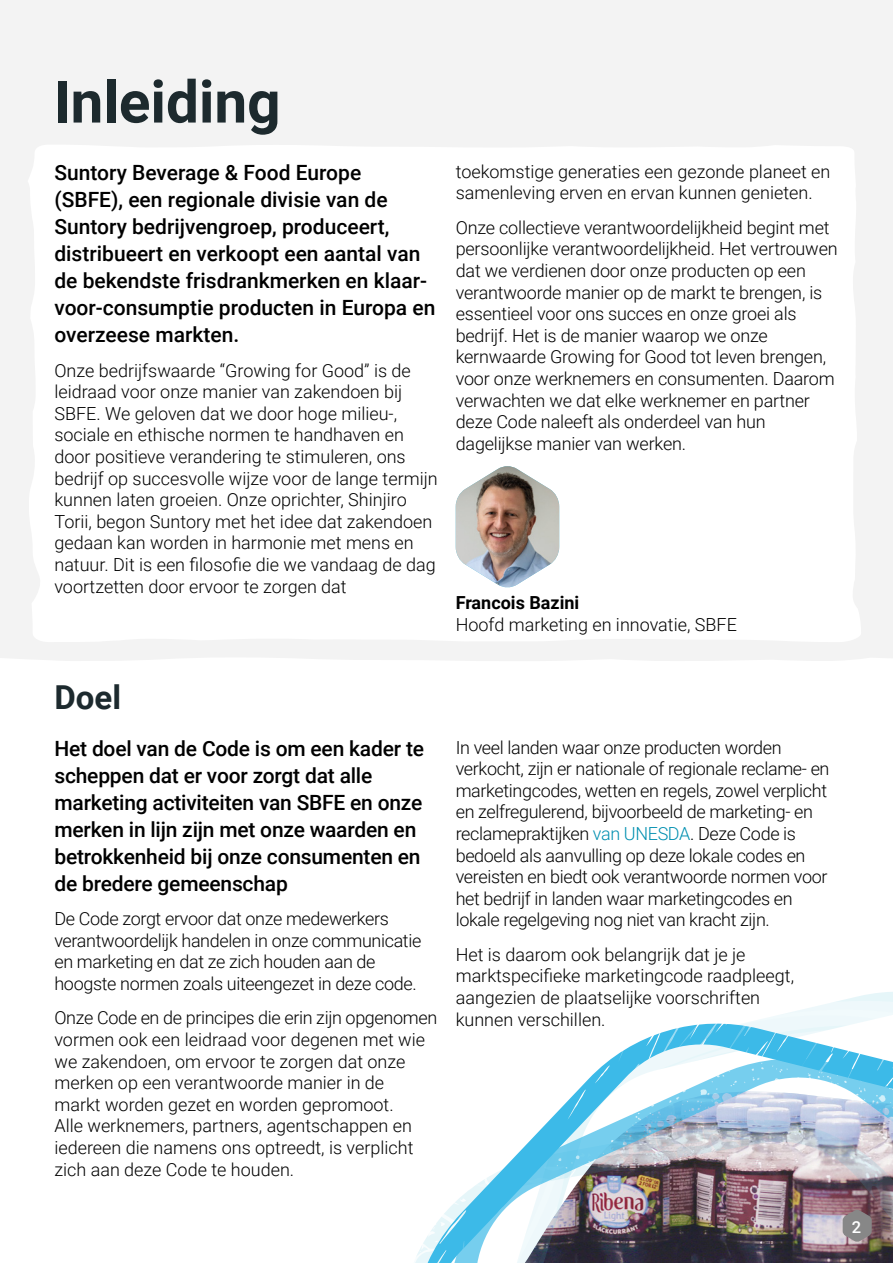
<style>
.page{position:relative;width:893px;height:1263px;background:#f3f3f3}
.page>*{position:absolute;margin:0;border:0;box-sizing:border-box;transform-origin:0 0}
.t1{font:700 58.5px "Roboto";color:#1d2a2e}
.t2{font:700 33px "Roboto";color:#1d2a2e}
.t3{font:500 21px/27px "Roboto";letter-spacing:-.01em;color:#000}
.t4{font:300 18px/21.6px "Roboto";letter-spacing:-.01em;color:#000}
.t5{font:700 18px "Roboto";color:#000}
.t6{font:500 16.5px "Roboto";color:#fff}
.s1{color:#008fb0}
</style>
<div class="page">
<div style="left:28px;top:145px;width:833px;height:497px;background:#fff"></div>
<div style="left:0;top:658px;width:893px;height:605px;background:#fff"></div>
<img style="left:456px;top:466px;width:103px;height:122px">
<svg style="left:485px;top:991px;width:408px;height:33px;fill:#fff"></svg>
<div style="left:335px;top:1120px;width:76px;height:143px;background:#fff"></div>
<img style="left:411px;top:1024px;width:482px;height:239px">
<p class="t1" style="left:53px;top:61px;width:229px">Inleiding</p>
<p class="t3" style="left:54px;top:158px;width:382px">Suntory Beverage &amp; Food Europe<br>(SBFE), een regionale divisie van de Suntory bedrijvengroep, produceert, distribueert en verkoopt een aantal van de bekendste frisdrankmerken en klaar&shy;voor-consumptie producten in Europa en overzeese markten.</p>
<p class="t4" style="left:54px;top:359px;width:385px">Onze bedrijfswaarde “Growing for Good” is de leidraad voor onze manier van zakendoen bij SBFE. We geloven dat we door hoge milieu-, sociale en ethische normen te handhaven en door positieve verandering te stimuleren, ons bedrijf op succesvolle wijze voor de lange termijn kunnen laten groeien. Onze oprichter, Shinjiro Torii, begon Suntory met het idee dat zakendoen gedaan kan worden in harmonie met mens en natuur. Dit is een filosofie die we vandaag de dag voortzetten door ervoor te zorgen dat</p>
<p class="t4" style="left:456px;top:160px;width:376px">toekomstige generaties een gezonde planeet en samenleving erven en ervan kunnen genieten.</p>
<p class="t4" style="left:456px;top:216px;width:383px">Onze collectieve verantwoordelijkheid begint met persoonlijke verantwoordelijkheid. Het vertrouwen dat we verdienen door onze producten op een verantwoorde manier op de markt te brengen, is essentieel voor ons succes en onze groei als bedrijf. Het is de manier waarop we onze kernwaarde Growing for Good tot leven brengen, voor onze werknemers en consumenten. Daarom verwachten we dat elke werknemer en partner deze Code naleeft als onderdeel van hun dagelijkse manier van werken.</p>
<p class="t5" style="left:456px;top:590px;width:125px">Francois Bazini</p>
<p class="t4" style="left:456px;top:613px;width:283px">Hoofd marketing en innovatie, SBFE</p>
<p class="t2" style="left:54px;top:674px;width:68px">Doel</p>
<p class="t3" style="left:54px;top:734px;width:371px">Het doel van de Code is om een kader te scheppen dat er voor zorgt dat alle marketing activiteiten van SBFE en onze merken in lijn zijn met onze waarden en betrokkenheid bij onze consumenten en de bredere gemeenschap</p>
<p class="t4" style="left:54px;top:907px;width:368px">De Code zorgt ervoor dat onze medewerkers verantwoordelijk handelen in onze communicatie en marketing en dat ze zich houden aan de hoogste normen zoals uiteengezet in deze code.</p>
<p class="t4" style="left:54px;top:1006px;width:384px">Onze Code en de principes die erin zijn opgenomen vormen ook een leidraad voor degenen met wie we zakendoen, om ervoor te zorgen dat onze merken op een verantwoorde manier in de<br>markt worden gezet en worden gepromoot.<br>Alle werknemers, partners, agentschappen en iedereen die namens ons optreedt, is verplicht zich aan deze Code te houden.</p>
<p class="t4" style="left:456px;top:736px;width:375px">In veel landen waar onze producten worden verkocht, zijn er nationale of regionale reclame- en marketingcodes, wetten en regels, zowel verplicht en zelfregulerend, bijvoorbeeld de marketing- en reclamepraktijken <span class="s1">van UNESDA</span>. Deze Code is bedoeld als aanvulling op deze lokale codes en vereisten en biedt ook verantwoorde normen voor het bedrijf in landen waar marketingcodes en lokale regelgeving nog niet van kracht zijn.</p>
<p class="t4" style="left:456px;top:943px;width:340px">Het is daarom ook belangrijk dat je je marktspecifieke marketingcode raadpleegt, aangezien de plaatselijke voorschriften kunnen verschillen.</p>
<p class="t6" style="left:852px;top:1215px;width:11px">2</p>
</div>
